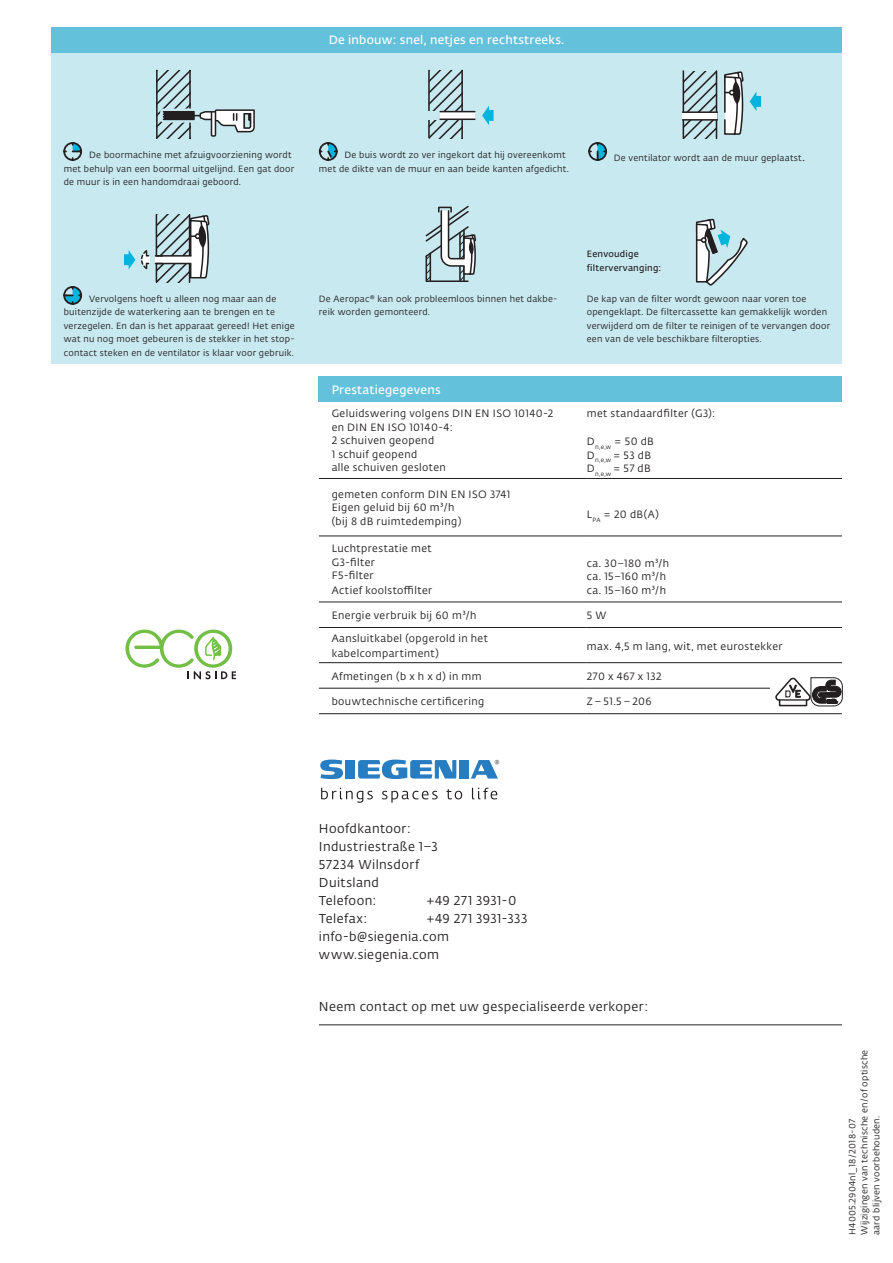
<style>
.page{position:relative;width:893px;height:1263px;background:#fff}
.page>*{position:absolute;margin:0;border:0;box-sizing:border-box;transform-origin:0 0}
.t1{font:12.75px "Fedra Sans Alt Pro";letter-spacing:.03em;color:#231f20}
.t2{font:600 12px "Fedra Sans Alt Pro";letter-spacing:.02em;color:#fff}
.t3{font:10.5px/13.5px "Fedra Sans Alt Pro";letter-spacing:.04em;color:#231f20}
.t4{font:9px/13.5px "Fedra Sans Alt Pro";letter-spacing:.025em;color:#231f20}
.t5{font:600 9px "Fedra Sans Alt Pro";letter-spacing:.025em;color:#231f20}
.s1{font-family:"Futura";font-size:12px}
</style>
<div class="page">
<div style="left:51px;top:28px;width:791px;height:336px;background:#c8e9f0"></div>
<svg style="left:63px;top:142px;width:20px;height:19px"></svg>
<svg style="left:318px;top:142px;width:20px;height:19px"></svg>
<svg style="left:63px;top:286px;width:20px;height:19px"></svg>
<svg style="left:588px;top:142px;width:19px;height:19px"></svg>
<hr style="left:156px;top:70px;width:2px;height:68px;background:#231f20">
<svg style="left:157px;top:70px;width:98px;height:68px"></svg>
<svg style="left:124px;top:214px;width:86px;height:68px"></svg>
<svg style="left:430px;top:70px;width:31px;height:68px"></svg>
<hr style="left:461px;top:70px;width:2px;height:68px;background:#231f20">
<hr style="left:428px;top:70px;width:2px;height:68px;background:#231f20">
<div style="left:426px;top:111px;width:15px;height:9px;background:#c8e9f0"></div>
<svg style="left:482px;top:106px;width:12px;height:19px"></svg>
<div style="left:440px;top:112px;width:35px;height:7px;background:#fff"></div>
<hr style="left:440px;top:119px;width:35px;height:1px;background:#231f20">
<hr style="left:440px;top:111px;width:35px;height:1px;background:#231f20">
<svg style="left:683px;top:71px;width:34px;height:68px"></svg>
<hr style="left:716px;top:71px;width:1px;height:67px;background:#231f20">
<hr style="left:683px;top:71px;width:1px;height:67px;background:#231f20">
<svg style="left:750px;top:92px;width:11px;height:19px"></svg>
<div style="left:683px;top:112px;width:34px;height:8px;background:#fff"></div>
<hr style="left:683px;top:119px;width:34px;height:2px;background:#231f20">
<hr style="left:683px;top:111px;width:34px;height:2px;background:#231f20">
<svg style="left:724px;top:71px;width:20px;height:64px"></svg>
<svg style="left:425px;top:205px;width:52px;height:77px"></svg>
<div style="left:319px;top:376px;width:523px;height:26px;background:#63c1db"></div>
<div style="left:51px;top:28px;width:791px;height:25px;background:#63c1db"></div>
<svg style="left:695px;top:218px;width:53px;height:68px"></svg>
<hr style="left:319px;top:1024px;width:523px;height:1px;background:#231f20">
<hr style="left:319px;top:478px;width:268px;height:1px;background:#231f20">
<hr style="left:587px;top:478px;width:255px;height:1px;background:#231f20">
<hr style="left:319px;top:536px;width:268px;height:1px;background:#231f20">
<hr style="left:587px;top:536px;width:255px;height:1px;background:#231f20">
<hr style="left:319px;top:602px;width:268px;height:1px;background:#231f20">
<hr style="left:587px;top:602px;width:255px;height:1px;background:#231f20">
<hr style="left:319px;top:627px;width:268px;height:1px;background:#231f20">
<hr style="left:587px;top:627px;width:255px;height:1px;background:#231f20">
<hr style="left:319px;top:662px;width:268px;height:1px;background:#231f20">
<hr style="left:587px;top:662px;width:255px;height:1px;background:#231f20">
<hr style="left:319px;top:688px;width:268px;height:1px;background:#231f20">
<hr style="left:587px;top:688px;width:255px;height:1px;background:#231f20">
<hr style="left:319px;top:713px;width:268px;height:1px;background:#231f20">
<hr style="left:587px;top:713px;width:255px;height:1px;background:#231f20">
<div style="left:770px;top:668px;width:75px;height:40px;background:#fff"></div>
<svg style="left:775px;top:677px;width:68px;height:29px"></svg>
<svg style="left:125px;top:630px;width:111px;height:49px"></svg>
<svg style="left:321px;top:788px;width:52px;height:15px"></svg>
<svg style="left:382px;top:791px;width:56px;height:11px"></svg>
<svg style="left:446px;top:789px;width:16px;height:10px"></svg>
<svg style="left:472px;top:788px;width:25px;height:11px"></svg>
<div style="left:345px;top:760px;width:10px;height:18px;background:#277dc1"></div>
<svg style="left:320px;top:759px;width:23px;height:20px"></svg>
<div style="left:460px;top:760px;width:9px;height:18px;background:#277dc1"></div>
<svg style="left:358px;top:759px;width:98px;height:20px"></svg>
<svg style="left:471px;top:760px;width:28px;height:18px"></svg>
<p class="t2" style="left:329px;top:31px;width:237px">De inbouw: snel, netjes en rechtstreeks.</p>
<p class="t4" style="left:64px;top:148px;width:232px;text-indent:26px">De boormachine met afzuigvoorziening wordt met behulp van een boormal uitgelijnd. Een gat door de muur is in een handomdraai geboord.</p>
<p class="t4" style="left:64px;top:292px;width:233px;text-indent:26px">Vervolgens hoeft u alleen nog maar aan de buitenzijde de waterkering aan te brengen en te verzegelen. En dan is het apparaat gereed! Het enige wat nu nog moet gebeuren is de stekker in het stop&shy;contact steken en de ventilator is klaar voor gebruik.</p>
<p class="t4" style="left:319px;top:148px;width:251px;text-indent:26px">De buis wordt zo ver ingekort dat hij overeenkomt met de dikte van de muur en aan beide kanten afgedicht.</p>
<p class="t4" style="left:614px;top:150px;width:193px">De ventilator wordt aan de muur geplaatst<span class="s1">.</span></p>
<p class="t4" style="left:319px;top:292px;width:240px">De Aeropac® kan ook probleemloos binnen het dakbe&shy;reik worden gemonteerd.</p>
<p class="t2" style="left:332px;top:381px;width:110px">Prestatiegegevens</p>
<p class="t3" style="left:332px;top:406px;width:223px">Geluidswering volgens DIN EN ISO 10140-2</p>
<p class="t3" style="left:332px;top:420px;width:123px">en DIN EN ISO 10140-4:</p>
<p class="t3" style="left:332px;top:433px;width:104px">2 schuiven geopend</p>
<p class="t3" style="left:332px;top:447px;width:87px">1 schuif geopend</p>
<p class="t3" style="left:332px;top:460px;width:116px">alle schuiven gesloten</p>
<p class="t5" style="left:587px;top:248px;width:53px">Eenvoudige</p>
<p class="t5" style="left:587px;top:261px;width:76px">filtervervanging:</p>
<p class="t4" style="left:587px;top:292px;width:245px">De kap van de filter wordt gewoon naar voren toe opengeklapt. De filtercassette kan gemakkelijk worden verwijderd om de filter te reinigen of te vervangen door een van de vele beschikbare filteropties.</p>
<p class="t3" style="left:587px;top:406px;width:130px">met standaardfilter (G3):</p>
<p class="t3" style="left:587px;top:435px;width:69px">D<sub>n,e,w</sub> = 50 dB</p>
<p class="t3" style="left:587px;top:448px;width:66px">D<sub>n,e,w</sub> = 53 dB</p>
<p class="t3" style="left:587px;top:462px;width:65px">D<sub>n,e,w</sub> = 57 dB</p>
<p class="t3" style="left:332px;top:487px;width:180px">gemeten conform DIN EN ISO 3741</p>
<p class="t3" style="left:332px;top:500px;width:131px">Eigen geluid bij 60 m³/h (bij 8 dB ruimtedemping)</p>
<p class="t3" style="left:587px;top:507px;width:74px">L<sub>PA</sub> = 20 dB(A)</p>
<p class="t3" style="left:332px;top:541px;width:102px">Luchtprestatie met</p>
<p class="t3" style="left:332px;top:555px;width:45px">G3-filter</p>
<p class="t3" style="left:332px;top:568px;width:44px">F5-filter</p>
<p class="t3" style="left:332px;top:583px;width:102px">Actief koolstoffilter</p>
<p class="t3" style="left:587px;top:556px;width:84px">ca. 30–180 m³/h</p>
<p class="t3" style="left:587px;top:570px;width:81px">ca. 15–160 m³/h</p>
<p class="t3" style="left:587px;top:583px;width:81px">ca. 15–160 m³/h</p>
<p class="t3" style="left:332px;top:608px;width:146px">Energie verbruik bij 60 m³/h</p>
<p class="t3" style="left:587px;top:608px;width:21px">5 W</p>
<p class="t3" style="left:332px;top:630px;width:158px;line-height:15px">Aansluitkabel (opgerold in het kabelcompartiment)</p>
<p class="t3" style="left:587px;top:639px;width:197px">max. 4,5 m lang, wit, met eurostekker</p>
<p class="t3" style="left:332px;top:669px;width:151px">Afmetingen (b x h x d) in mm</p>
<p class="t3" style="left:587px;top:669px;width:76px">270 x 467 x 132</p>
<p class="t3" style="left:332px;top:694px;width:154px">bouwtechnische certificering</p>
<p class="t3" style="left:587px;top:694px;width:66px">Z–51.5–206</p>
<p class="t1" style="left:319px;top:819px;width:93px">Hoofdkantoor:</p>
<p class="t1" style="left:319px;top:837px;width:120px">Industriestraße 1–3</p>
<p class="t1" style="left:319px;top:855px;width:102px">57234 Wilnsdorf</p>
<p class="t1" style="left:319px;top:873px;width:62px">Duitsland</p>
<p class="t1" style="left:319px;top:891px;width:59px">Telefoon:</p>
<p class="t1" style="left:427px;top:891px;width:91px">+49 271 3931-0</p>
<p class="t1" style="left:319px;top:909px;width:50px">Telefax:</p>
<p class="t1" style="left:427px;top:909px;width:102px">+49 271 3931-333</p>
<p class="t1" style="left:319px;top:927px;width:132px">info-b@siegenia.com</p>
<p class="t1" style="left:319px;top:945px;width:122px">www.siegenia.com</p>
<p class="t1" style="left:319px;top:997px;width:331px">Neem contact op met uw gespecialiseerde verkoper:</p>
<p class="t4" style="left:858px;top:1235px;width:187px;line-height:12px;rotate:-90deg">Wijzigingen van technische en/of optische aard blijven voorbehouden.</p>
<p class="t4" style="left:845px;top:1235px;width:117px;rotate:-90deg">H4005.2904nl_18/2018-07</p>
</div>
